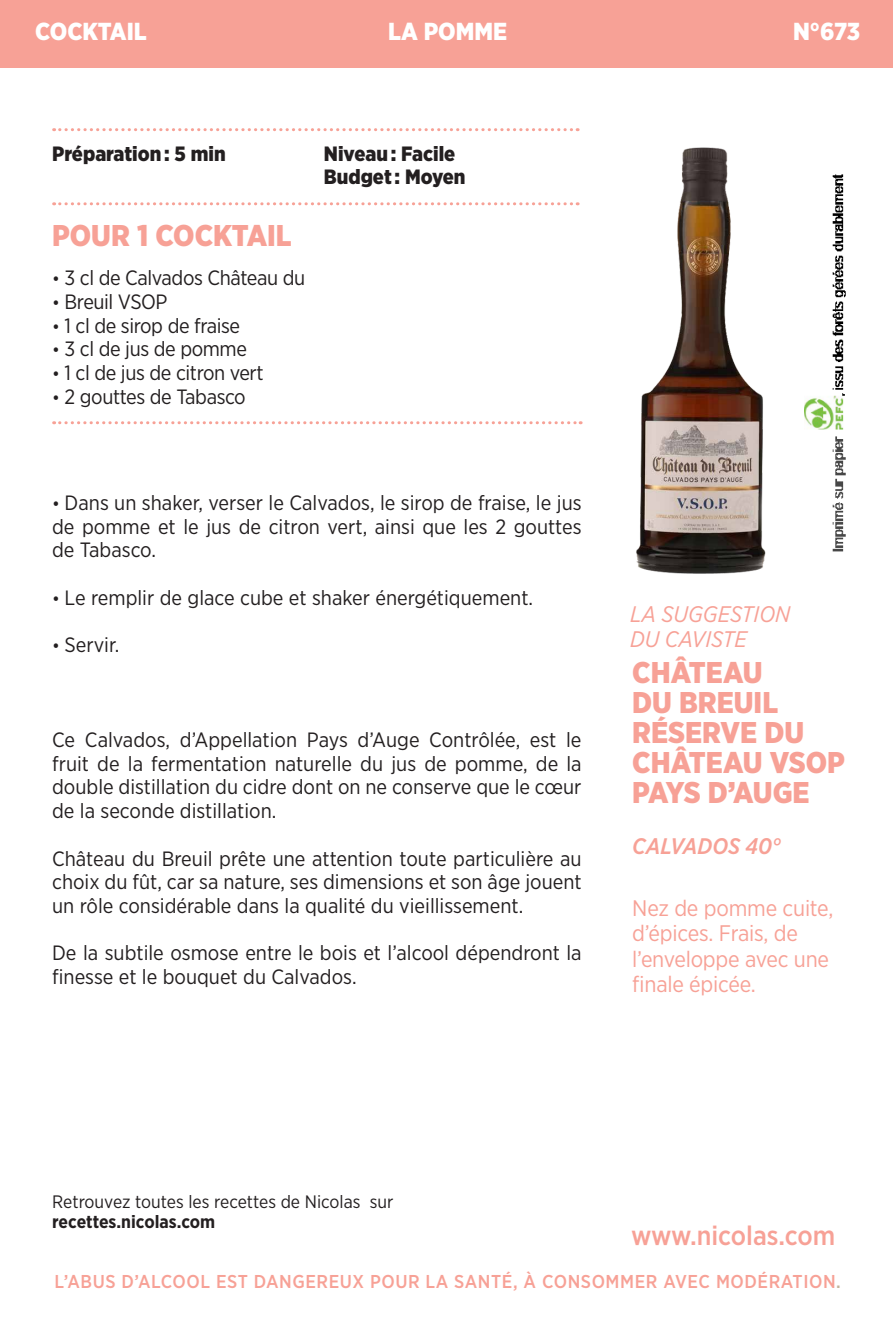
<style>
.page{position:relative;width:893px;height:1317px;background:#fff}
.page>*{position:absolute;margin:0;border:0;box-sizing:border-box;transform-origin:0 0}
.t1{font:900 30px/30px "Gotham Narrow";color:#f7a196}
.t2{font:500 27px "Gotham Narrow";color:#f7a196}
.t3{font:900 24.6px "Gotham Narrow";color:#fff}
.t4{font:22.5px/25.5px "Gotham Narrow";letter-spacing:-.01em;color:#f7a196}
.t5{font:italic 22.5px/25.5px "Gotham Narrow";color:#f7a196}
.t6{font:italic 500 22.5px "Gotham Narrow";color:#f7a196}
.t7{font:20.7px/23.7px "Gotham Narrow";color:#231f20;text-align:justify}
.t8{font:20.7px "Gotham Narrow";letter-spacing:-.02em;color:#231f20}
.t9{font:900 20.7px "Gotham Narrow";color:#231f20}
.t10{font:500 18.6px "Gotham Narrow";letter-spacing:.03em;color:#f7a196}
.t11{font:18px "Gotham Narrow";color:#231f20}
.t12{font:700 18px "Gotham Narrow";color:#231f20}
.s1{font-size:18px}
.s2{color:#c3b49b}
</style>
<div class="page">
<svg style="left:54px;top:128px;width:524px;height:3px"></svg>
<svg style="left:54px;top:202px;width:524px;height:3px"></svg>
<svg style="left:54px;top:421px;width:527px;height:3px"></svg>
<div style="left:0;top:0;width:893px;height:67px;background:#f7a196"></div>
<img style="left:804px;top:174px;width:42px;height:378px">
<img style="left:636px;top:147px;width:130px;height:427px">
<p class="t3" style="left:388px;top:15px;width:120px">LA POMME</p>
<p class="t3" style="left:35px;top:16px;width:113px">COCKTAIL</p>
<p class="t3" style="left:793px;top:16px;width:69px">N°673</p>
<p class="t9" style="left:52px;top:140px;width:175px">Préparation : 5 min</p>
<p class="t9" style="left:324px;top:140px;width:133px">Niveau : Facile</p>
<p class="t9" style="left:324px;top:163px;width:143px">Budget : Moyen</p>
<p class="t1" style="left:52px;top:220px;width:241px">POUR 1 COCKTAIL</p>
<p class="t8" style="left:52px;top:265px;width:255px"><span class="s1">•</span> 3 cl de Calvados Château du</p>
<p class="t8" style="left:52px;top:289px;width:117px"><span class="s1">•</span> Breuil VSOP</p>
<p class="t8" style="left:52px;top:313px;width:190px"><span class="s1">•</span> 1 cl de sirop de fraise</p>
<p class="t8" style="left:52px;top:336px;width:196px"><span class="s1">•</span> 3 cl de jus de pomme</p>
<p class="t8" style="left:52px;top:360px;width:213px"><span class="s1">•</span> 1 cl de jus de citron vert</p>
<p class="t8" style="left:52px;top:384px;width:195px"><span class="s1">•</span> 2 gouttes de Tabasco</p>
<p class="t7" style="left:52px;top:490px;width:531px"><span class="s1">•</span> Dans un shaker, verser le Calvados, le sirop de fraise, le jus de pomme et le jus de citron vert, ainsi que les 2 gouttes de Tabasco.</p>
<p class="t7" style="left:52px;top:585px;width:482px"><span class="s1">•</span> Le remplir de glace cube et shaker énergétiquement.</p>
<p class="t7" style="left:52px;top:633px;width:69px"><span class="s1">•</span> Servir.</p>
<p class="t7" style="left:52px;top:727px;width:531px">Ce Calvados, d’Appellation Pays d’Auge Contrôlée, est le fruit de la fermentation naturelle du jus de pomme, de la double distillation du cidre dont on ne conserve que le cœur de la seconde distillation.</p>
<p class="t7" style="left:52px;top:846px;width:531px">Château du Breuil prête une attention toute particulière au choix du fût, car sa nature, ses dimensions et son âge jouent un rôle considérable dans la qualité du vieillissement.</p>
<p class="t7" style="left:52px;top:941px;width:531px">De la subtile osmose entre le bois et l’alcool dépendront la finesse et le bouquet du Calvados.</p>
<p class="t5" style="left:630px;top:600px;width:162px">LA SUGGESTION<br>DU CAVISTE</p>
<p class="t1" style="left:632px;top:657px;width:214px">CHÂTEAU<br>DU BREUIL<br>RÉSERVE DU<br>CHÂTEAU VSOP<br>PAYS D’AUGE</p>
<p class="t6" style="left:632px;top:832px;width:150px">CALVADOS 40°</p>
<p class="t4" style="left:632px;top:895px;width:203px">Nez de pomme cuite, d’épices. Frais, de l’enveloppe avec une finale épicée.</p>
<p class="t11" style="left:52px;top:1191px;width:343px">Retrouvez toutes les recettes de Nicolas sur</p>
<p class="t12" style="left:52px;top:1210px;width:164px">recettes.nicolas.com</p>
<p class="t2" style="left:631px;top:1219px;width:206px">www.nicolas.com</p>
<p class="t10" style="left:54px;top:1269px;width:788px">L’ABUS D’ALCOOL EST DANGEREUX POUR LA SANTÉ, À CONSOMMER AVEC MODÉRATION<span class="s2">.</span></p>
</div>
